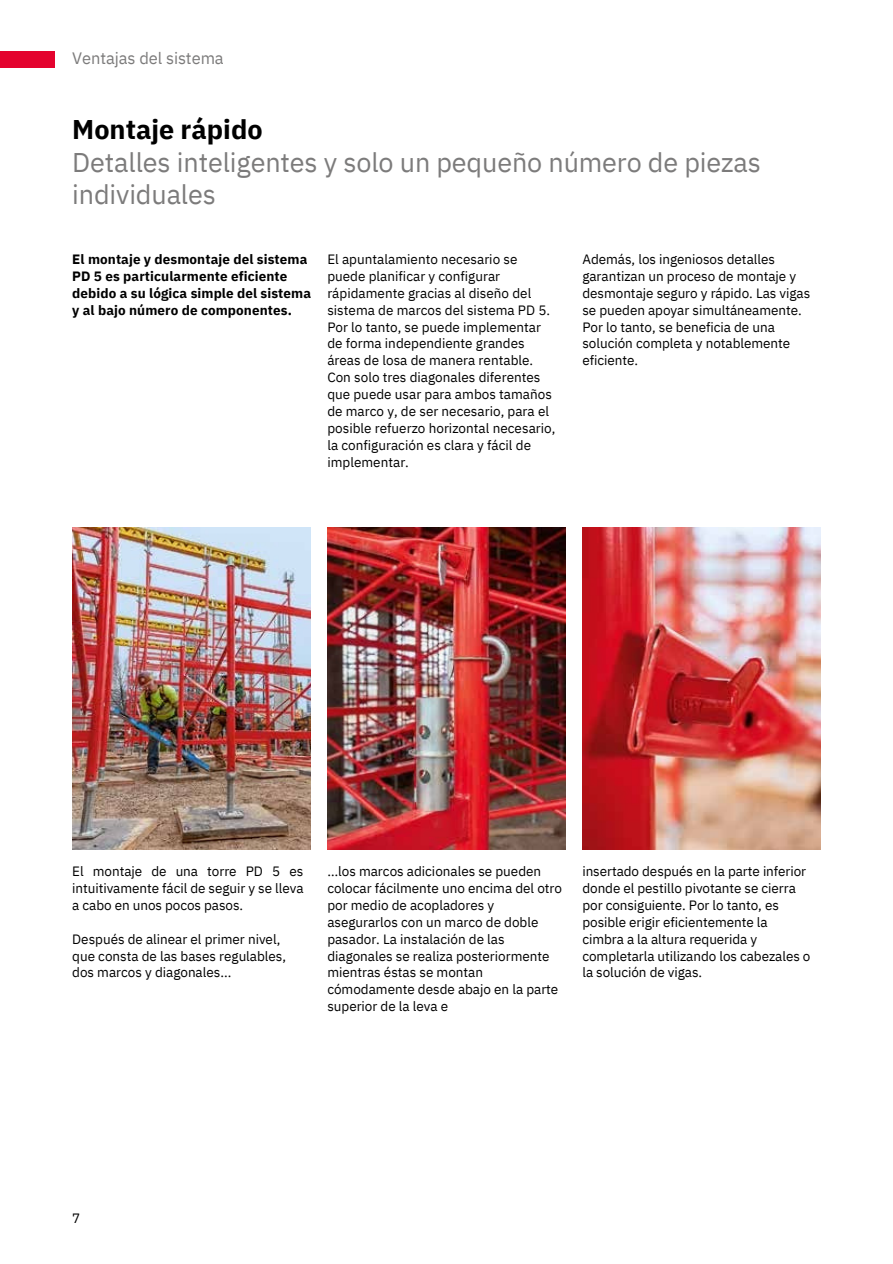
<style>
.page{position:relative;width:893px;height:1264px;background:#fff}
.page>*{position:absolute;margin:0;border:0;box-sizing:border-box;transform-origin:0 0}
.t1{font:27px/32.5px "IBM Plex Sans";letter-spacing:-.005em;color:#7c7b7b}
.t2{font:700 27px "IBM Plex Sans";color:#000}
.t3{font:16.5px "IBM Plex Sans";letter-spacing:-.005em;color:#7c7b7b}
.t4{font:13.5px/16.8px "IBM Plex Sans";color:#000}
.t5{font:700 13.5px/16.8px "IBM Plex Sans";letter-spacing:.005em;color:#000}
</style>
<div class="page">
<div style="left:0;top:51px;width:55px;height:17px;background:#e4032e"></div>
<img style="left:327px;top:527px;width:238px;height:322px">
<img style="left:72px;top:527px;width:239px;height:322px">
<img style="left:582px;top:527px;width:238px;height:322px">
<p class="t3" style="left:72px;top:47px;width:153px">Ventajas del sistema</p>
<p class="t2" style="left:72px;top:111px;width:192px">Montaje rápido</p>
<p class="t1" style="left:72px;top:145px;width:690px">Detalles inteligentes y solo un pequeño número de piezas individuales</p>
<p class="t5" style="left:72px;top:251px;width:240px">El montaje y desmontaje del sistema PD 5 es particularmente eficiente debido a su lógica simple del sistema y al bajo número de componentes.</p>
<p class="t4" style="left:327px;top:251px;width:230px">El apuntalamiento necesario se puede planificar y configurar rápidamente gracias al diseño del sistema de marcos del sistema PD 5.<br>Por lo tanto, se puede implementar de forma independiente grandes áreas de losa de manera rentable.<br>Con solo tres diagonales diferentes que puede usar para ambos tamaños de marco y, de ser necesario, para el posible refuerzo horizontal necesario, la configuración es clara y fácil de implementar.</p>
<p class="t4" style="left:582px;top:251px;width:229px">Además, los ingeniosos detalles garantizan un proceso de montaje y desmontaje seguro y rápido. Las vigas se pueden apoyar simultáneamente.<br>Por lo tanto, se beneficia de una solución completa y notablemente eficiente.</p>
<p class="t4" style="left:72px;top:862px;width:233px;text-align:justify">El montaje de una torre PD 5 es intuitivamente fácil de seguir y se lleva a cabo en unos pocos pasos.</p>
<p class="t4" style="left:72px;top:930px;width:215px">Después de alinear el primer nivel, que consta de las bases regulables, dos marcos y diagonales...</p>
<p class="t4" style="left:327px;top:862px;width:236px">…los marcos adicionales se pueden colocar fácilmente uno encima del otro por medio de acopladores y asegurarlos con un marco de doble pasador. La instalación de las diagonales se realiza posteriormente mientras éstas se montan cómodamente desde abajo en la parte superior de la leva e</p>
<p class="t4" style="left:582px;top:862px;width:229px">insertado después en la parte inferior donde el pestillo pivotante se cierra por consiguiente. Por lo tanto, es posible erigir eficientemente la cimbra a la altura requerida y completarla utilizando los cabezales o la solución de vigas.</p>
<p class="t4" style="left:72px;top:1208px;width:10px">7</p>
</div>
